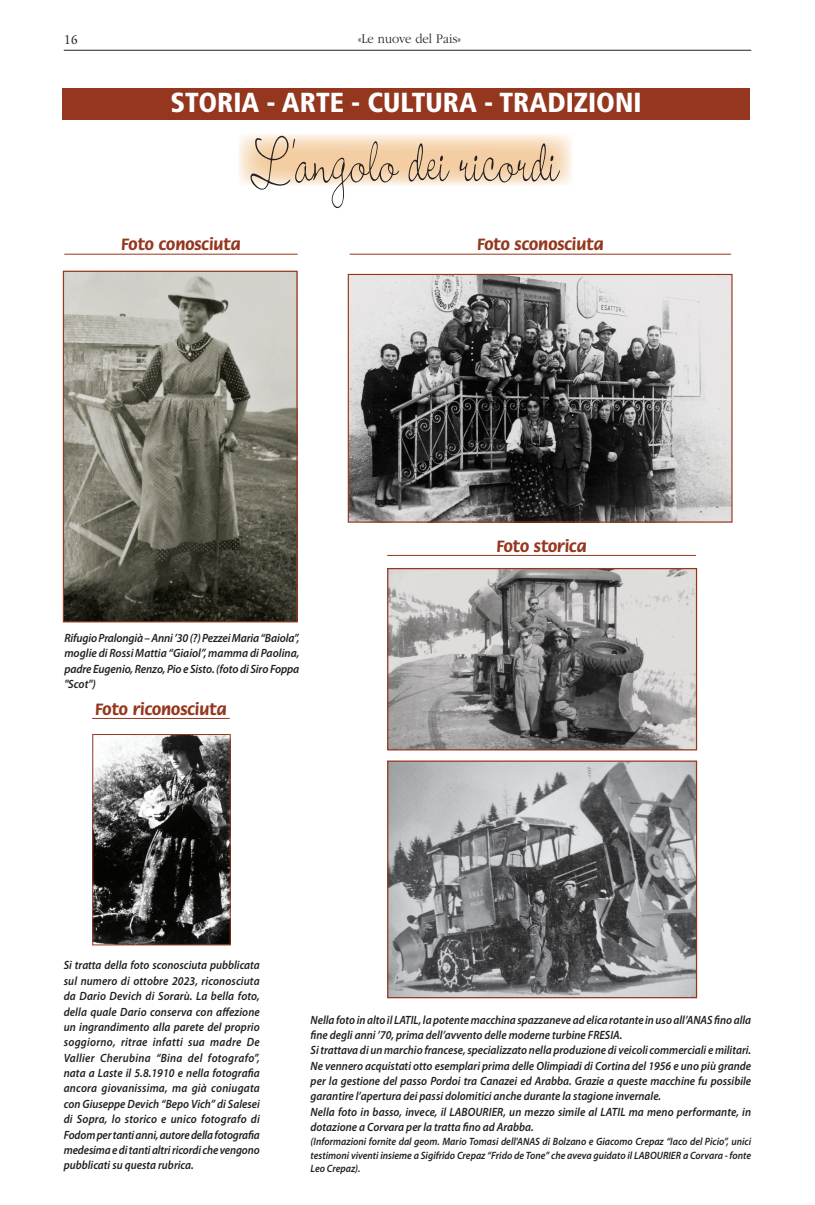
<style>
.page{position:relative;width:815px;height:1205px;background:#fff}
.page>*{position:absolute;margin:0;border:0;box-sizing:border-box;transform-origin:0 0}
.t1{font:300 79.88px "Wendy LP Std";color:#231f20;scale:.68 1}
.t2{font:900 condensed 27.5px "Frutiger LT Std";color:#fff}
.Flora_Bold_12_con_fi{font:700 17.5px "Flora Std";color:#95371e}
.t3{font:300 13.75px "ITC Garamond Std";color:#231f20;scale:.92 1}
.t4{font:13.75px "Giovanni Std";color:#231f20;scale:.94 1}
.Myriad_9_6_Semibold{font:italic 600 12px/15.4px "Myriad Pro";color:#231f20;scale:.92 1}
.Myriad_9_6_Semibold-2{font:italic 600 12px/15.4px "Myriad Pro";color:#231f20;text-align:justify;scale:.94 1}
.Myriad_9_6_Semibold-3{font:italic 600 10.62px/13.8px "Myriad Pro";color:#231f20;text-align:justify;scale:.92 1}
</style>
<div class="page">
<hr style="left:64px;top:50px;width:687px;height:1px;background:#231f20">
<svg style="left:238px;top:134px;width:334px;height:51px;background:#f6dbbc"></svg>
<div style="left:62px;top:88px;width:688px;height:32px;background:#95371e"></div>
<img style="left:65px;top:273px;width:231px;height:347px">
<div style="left:63px;top:271px;width:235px;height:351px;border:1px solid #95371e"></div>
<img style="left:94px;top:736px;width:135px;height:207px">
<div style="left:92px;top:734px;width:139px;height:211px;border:1px solid #95371e"></div>
<hr style="left:92px;top:718px;width:138px;height:1px;background:#95371e">
<hr style="left:64px;top:254px;width:234px;height:1px;background:#95371e">
<img style="left:389px;top:762px;width:306px;height:234px">
<div style="left:387px;top:760px;width:310px;height:238px;border:1px solid #95371e"></div>
<hr style="left:387px;top:555px;width:309px;height:1px;background:#95371e">
<hr style="left:350px;top:254px;width:381px;height:1px;background:#95371e">
<img style="left:350px;top:276px;width:381px;height:245px">
<div style="left:348px;top:274px;width:385px;height:249px;border:1px solid #95371e"></div>
<img style="left:389px;top:570px;width:306px;height:178px">
<div style="left:387px;top:568px;width:310px;height:182px;border:1px solid #95371e"></div>
<p class="t4" style="left:64px;top:31px;width:17px">16</p>
<p class="t3" style="left:358px;top:32px;width:113px">«Le nuove del Pais»</p>
<p class="t2" style="left:170px;top:86px;width:473px">STORIA - ARTE - CULTURA - TRADIZIONI</p>
<p class="t1" style="left:250px;top:117px;width:456px">L’angolo dei ricordi</p>
<p class="Flora_Bold_12_con_fi" style="left:121px;top:235px;width:121px">Foto conosciuta</p>
<p class="Flora_Bold_12_con_fi" style="left:477px;top:235px;width:128px">Foto sconosciuta</p>
<p class="Flora_Bold_12_con_fi" style="left:496px;top:536px;width:92px">Foto storica</p>
<p class="Myriad_9_6_Semibold-2" style="left:64px;top:630px;width:252px">Rifugio Pralongià – Anni ’30 (?) Pezzei Maria “Baiola”, moglie di Rossi Mattia “Giaiol”, mamma di Paolina, padre Eugenio, Renzo, Pio e Sisto. (foto di Siro Foppa "Scot")</p>
<p class="Flora_Bold_12_con_fi" style="left:95px;top:699px;width:133px">Foto riconosciuta</p>
<p class="Myriad_9_6_Semibold" style="left:64px;top:957px;width:215px;text-align:justify">Si tratta della foto sconosciuta pubblicata sul numero di ottobre 2023, riconosciuta da Dario Devich di Sorarù. La bella foto, della quale Dario conserva con affezione un ingrandimento alla parete del proprio soggiorno, ritrae infatti sua madre De Vallier Cherubina “Bina del fotografo”, nata a Laste il 5.8.1910 e nella fotografia ancora giovanissima, ma già coniugata con Giuseppe Devich “Bepo Vich” di Salesei di Sopra, lo storico e unico fotografo di Fodom per tanti anni, autore della fotografia medesima e di tanti altri ricordi che vengono pubblicati su questa rubrica.</p>
<p class="Myriad_9_6_Semibold" style="left:311px;top:1011px;width:480px">Nella foto in alto il LATIL, la potente macchina spazzaneve ad elica rotante in uso all’ANAS fino alla fine degli anni ’70, prima dell’avvento delle moderne turbine FRESIA.</p>
<p class="Myriad_9_6_Semibold" style="left:311px;top:1042px;width:480px;text-align:justify">Si trattava di un marchio francese, specializzato nella produzione di veicoli commerciali e militari.<br>Ne vennero acquistati otto esemplari prima delle Olimpiadi di Cortina del 1956 e uno più grande per la gestione del passo Pordoi tra Canazei ed Arabba. Grazie a queste macchine fu possibile garantire l’apertura dei passi dolomitici anche durante la stagione invernale.</p>
<p class="Myriad_9_6_Semibold" style="left:311px;top:1104px;width:480px">Nella foto in basso, invece, il LABOURIER, un mezzo simile al LATIL ma meno performante, in dotazione a Corvara per la tratta fino ad Arabba.</p>
<p class="Myriad_9_6_Semibold-3" style="left:311px;top:1134px;width:480px">(Informazioni fornite dal geom. Mario Tomasi dell'ANAS di Bolzano e Giacomo Crepaz “Iaco del Picio”, unici testimoni viventi insieme a Sigifrido Crepaz “Frido de Tone” che aveva guidato il LABOURIER a Corvara - fonte Leo Crepaz).</p>
</div>
